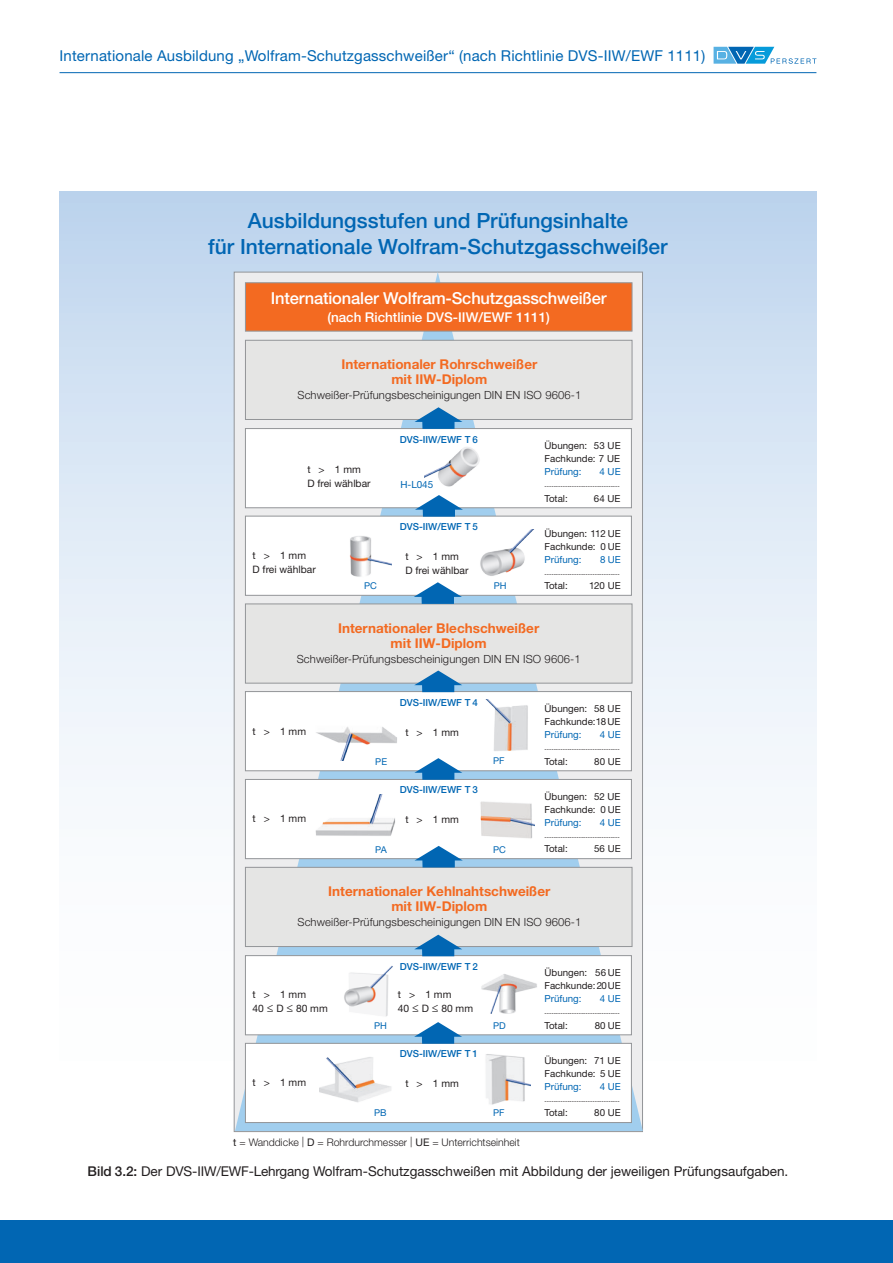
<style>
.page{position:relative;width:893px;height:1263px;background:#fff}
.page>*{position:absolute;margin:0;border:0;box-sizing:border-box;transform-origin:0 0}
.t1{font:500 21px/25.5px "Helvetica Neue LT Std";color:#0166b3;text-align:center}
.t2{font:500 16.5px "Helvetica Neue LT Std";letter-spacing:-.01em;color:#fff}
.t3{font:15px "Helvetica Neue LT Std";letter-spacing:.01em;color:#0166b3}
.t4{font:700 13.5px/14.9px "Helvetica Neue LT Std";color:#f36a21;text-align:center}
.t5{font:13.5px "Helvetica Neue LT Std";color:#231f20}
.t6{font:500 13.5px "Helvetica Neue LT Std";color:#fff}
.t7{font:300 11.25px "Helvetica Neue LT Pro";letter-spacing:.01em;color:#231f20}
.t8{font:300 10.5px "Helvetica Neue LT Pro";color:#231f20}
.t9{font:10.2px/14px "Helvetica Neue LT Std";color:#231f20}
.t10{font:9.9px "Helvetica Neue LT Std";color:#0166b3}
.t11{font:9.75px/13px "Helvetica Neue LT Std";color:#231f20}
.t12{font:500 9.75px "Helvetica Neue LT Std";color:#0166b3}
.t13{font:9.75px "Helvetica Neue LT Std";color:#0166b3}
.t14{font:9.45px "Helvetica Neue LT Std";color:#0166b3}
.t15{font:5.85px "Helvetica Neue LT Std";color:#231f20}
.s1{font-size:12px}
.s2{font-family:"Helvetica Neue LT Std";font-weight:400}
.s3{font-weight:500}
</style>
<div class="page">
<hr style="left:60px;top:72px;width:756px;height:1px;background:#0166b3">
<svg style="left:714px;top:47px;width:102px;height:17px"></svg>
<div style="left:0;top:1220px;width:893px;height:43px;background:#0166b3"></div>
<div style="left:60px;top:191px;width:756px;height:968px;background:linear-gradient(to bottom,#c5d9ef,#fff)"></div>
<svg style="left:235px;top:272px;width:408px;height:859px;background:#d4e0ea"></svg>
<div style="left:245px;top:282px;width:387px;height:49px;background:#f36a21;border:1px solid #939598"></div>
<div style="left:245px;top:340px;width:387px;height:80px;background:#e5e5e4;border:1px solid #939598"></div>
<div style="left:245px;top:428px;width:387px;height:80px;background:#fff;border:1px solid #939598"></div>
<svg style="left:415px;top:407px;width:47px;height:22px"></svg>
<div style="left:245px;top:516px;width:387px;height:80px;background:#fff;border:1px solid #939598"></div>
<svg style="left:415px;top:495px;width:48px;height:22px"></svg>
<div style="left:245px;top:604px;width:387px;height:79px;background:#e5e5e4;border:1px solid #939598"></div>
<svg style="left:414px;top:582px;width:48px;height:22px"></svg>
<div style="left:245px;top:691px;width:387px;height:80px;background:#fff;border:1px solid #939598"></div>
<svg style="left:414px;top:670px;width:48px;height:22px"></svg>
<div style="left:245px;top:779px;width:387px;height:80px;background:#fff;border:1px solid #939598"></div>
<svg style="left:414px;top:758px;width:48px;height:22px"></svg>
<div style="left:245px;top:867px;width:387px;height:80px;background:#e5e5e4;border:1px solid #939598"></div>
<svg style="left:415px;top:846px;width:48px;height:21px"></svg>
<div style="left:245px;top:955px;width:387px;height:80px;background:#fff;border:1px solid #939598"></div>
<svg style="left:414px;top:935px;width:48px;height:21px"></svg>
<div style="left:245px;top:1043px;width:387px;height:80px;background:#fff;border:1px solid #939598"></div>
<svg style="left:414px;top:1022px;width:48px;height:22px"></svg>
<img style="left:480px;top:801px;width:55px;height:38px">
<img style="left:316px;top:727px;width:81px;height:34px">
<img style="left:315px;top:794px;width:80px;height:42px">
<img style="left:481px;top:974px;width:56px;height:40px">
<img style="left:486px;top:1054px;width:44px;height:51px">
<img style="left:319px;top:1057px;width:72px;height:46px">
<img style="left:350px;top:536px;width:41px;height:41px">
<img style="left:480px;top:529px;width:54px;height:47px">
<img style="left:425px;top:447px;width:55px;height:40px">
<img style="left:486px;top:700px;width:42px;height:51px">
<img style="left:344px;top:966px;width:49px;height:51px">
<h3 class="t3" style="left:60px;top:46px;width:647px">Internationale Ausbildung „Wolfram-Schutzgasschweißer“ (nach Richtlinie DVS-IIW/EWF 1111)</h3>
<h1 class="t1" style="left:208px;top:208px;width:461px">Ausbildungsstufen und Prüfungsinhalte<br>für Internationale Wolfram-Schutzgasschweißer</h1>
<h2 class="t2" style="left:271px;top:289px;width:337px">Internationaler Wolfram-Schutzgasschweißer</h2>
<h3 class="t6" style="left:328px;top:309px;width:224px">(nach Richtlinie DVS-IIW/EWF 1111)</h3>
<h3 class="t4" style="left:341px;top:357px;width:197px">Internationaler Rohrschweißer mit IIW-Diplom</h3>
<p class="t7" style="left:297px;top:388px;width:285px">Schweißer-Prüfungsbescheinigungen DIN EN ISO 9606-1</p>
<p class="t11" style="left:544px;top:439px;width:78px">Übungen: 53 UE<br>Fachkunde: 7 UE</p>
<p class="t13" style="left:544px;top:466px;width:38px">Prüfung:</p>
<p class="t13" style="left:599px;top:466px;width:23px">4 UE</p>
<p class="t15" style="left:544px;top:483px;width:77px">---------------------------------</p>
<p class="t11" style="left:544px;top:491px;width:25px">Total:</p>
<p class="t11" style="left:594px;top:491px;width:28px">64 UE</p>
<p class="t12" style="left:400px;top:433px;width:80px">DVS-IIW/EWF T 6</p>
<p class="t9" style="left:307px;top:463px;width:65px">t &gt; 1 mm<br>D frei wählbar</p>
<p class="t10" style="left:400px;top:479px;width:34px">H-L045</p>
<p class="t12" style="left:400px;top:521px;width:80px">DVS-IIW/EWF T 5</p>
<p class="t9" style="left:253px;top:548px;width:65px">t &gt; 1 mm<br>D frei wählbar</p>
<p class="t9" style="left:405px;top:549px;width:65px">t &gt; 1 mm<br>D frei wählbar</p>
<p class="t14" style="left:364px;top:580px;width:14px">PC</p>
<p class="t14" style="left:494px;top:580px;width:14px">PH</p>
<p class="t11" style="left:544px;top:527px;width:78px">Übungen: 112 UE<br>Fachkunde: 0 UE</p>
<p class="t13" style="left:544px;top:553px;width:38px">Prüfung:</p>
<p class="t13" style="left:600px;top:553px;width:22px">8 UE</p>
<p class="t15" style="left:544px;top:570px;width:77px">---------------------------------</p>
<p class="t11" style="left:544px;top:579px;width:25px">Total:</p>
<p class="t11" style="left:589px;top:579px;width:33px">120 UE</p>
<h3 class="t4" style="left:338px;top:620px;width:203px">Internationaler Blechschweißer mit IIW-Diplom</h3>
<p class="t7" style="left:297px;top:652px;width:285px">Schweißer-Prüfungsbescheinigungen DIN EN ISO 9606-1</p>
<p class="t11" style="left:544px;top:702px;width:78px">Übungen: 58 UE<br>Fachkunde: 18 UE</p>
<p class="t13" style="left:544px;top:729px;width:38px">Prüfung:</p>
<p class="t13" style="left:600px;top:729px;width:23px">4 UE</p>
<p class="t15" style="left:544px;top:746px;width:77px">---------------------------------</p>
<p class="t11" style="left:544px;top:754px;width:25px">Total:</p>
<p class="t11" style="left:594px;top:754px;width:28px">80 UE</p>
<p class="t12" style="left:400px;top:696px;width:80px">DVS-IIW/EWF T 4</p>
<p class="t9" style="left:253px;top:724px;width:55px">t &gt; 1 mm</p>
<p class="t9" style="left:405px;top:725px;width:55px">t &gt; 1 mm</p>
<p class="t14" style="left:493px;top:755px;width:13px">PF</p>
<p class="t14" style="left:375px;top:756px;width:13px">PE</p>
<p class="t9" style="left:253px;top:812px;width:55px">t &gt; 1 mm</p>
<p class="t12" style="left:400px;top:784px;width:80px">DVS-IIW/EWF T 3</p>
<p class="t9" style="left:405px;top:812px;width:55px">t &gt; 1 mm</p>
<p class="t14" style="left:375px;top:844px;width:13px">PA</p>
<p class="t14" style="left:493px;top:844px;width:14px">PC</p>
<p class="t11" style="left:544px;top:790px;width:78px">Übungen: 52 UE<br>Fachkunde: 0 UE</p>
<p class="t13" style="left:544px;top:817px;width:38px">Prüfung:</p>
<p class="t13" style="left:600px;top:817px;width:23px">4 UE</p>
<p class="t15" style="left:544px;top:833px;width:77px">---------------------------------</p>
<p class="t11" style="left:544px;top:842px;width:25px">Total:</p>
<p class="t11" style="left:594px;top:842px;width:28px">56 UE</p>
<h3 class="t4" style="left:328px;top:884px;width:224px">Internationaler Kehlnahtschweißer mit IIW-Diplom</h3>
<p class="t7" style="left:297px;top:915px;width:285px">Schweißer-Prüfungsbescheinigungen DIN EN ISO 9606-1</p>
<p class="t11" style="left:544px;top:966px;width:78px">Übungen: 56 UE<br>Fachkunde:20UE</p>
<p class="t13" style="left:544px;top:993px;width:38px">Prüfung:</p>
<p class="t13" style="left:600px;top:993px;width:23px">4 UE</p>
<p class="t15" style="left:544px;top:1010px;width:77px">---------------------------------</p>
<p class="t11" style="left:544px;top:1018px;width:25px">Total:</p>
<p class="t11" style="left:595px;top:1018px;width:27px">80 UE</p>
<p class="t12" style="left:400px;top:960px;width:80px">DVS-IIW/EWF T 2</p>
<p class="t9" style="left:253px;top:987px;width:77px">t &gt; 1 mm<br>40 <span class="s1">≤</span> D <span class="s1">≤</span> 80 mm</p>
<p class="t9" style="left:398px;top:988px;width:77px">t &gt; 1 mm<br>40 <span class="s1">≤</span> D <span class="s1">≤</span> 80 mm</p>
<p class="t14" style="left:374px;top:1020px;width:14px">PH</p>
<p class="t14" style="left:493px;top:1020px;width:14px">PD</p>
<p class="t9" style="left:253px;top:1075px;width:55px">t &gt; 1 mm</p>
<p class="t12" style="left:400px;top:1048px;width:80px">DVS-IIW/EWF T 1</p>
<p class="t9" style="left:405px;top:1076px;width:55px">t &gt; 1 mm</p>
<p class="t14" style="left:374px;top:1106px;width:14px">PB</p>
<p class="t14" style="left:493px;top:1106px;width:13px">PF</p>
<p class="t8" style="left:233px;top:1136px;width:288px"><span class="s2">t</span> = Wanddicke | <span class="s2">D</span> = Rohrdurchmesser | <span class="s2">UE</span> = Unterrichtseinheit</p>
<p class="t11" style="left:544px;top:1054px;width:78px">Übungen: 71 UE<br>Fachkunde: 5 UE</p>
<p class="t13" style="left:544px;top:1081px;width:38px">Prüfung:</p>
<p class="t13" style="left:600px;top:1081px;width:23px">4 UE</p>
<p class="t15" style="left:544px;top:1097px;width:77px">---------------------------------</p>
<p class="t11" style="left:544px;top:1106px;width:25px">Total:</p>
<p class="t11" style="left:594px;top:1106px;width:28px">80 UE</p>
<h3 class="t5" style="left:88px;top:1163px;width:702px"><span class="s3">Bild 3.2:</span> Der DVS-IIW/EWF-Lehrgang Wolfram-Schutzgasschweißen mit Abbildung der jeweiligen Prüfungsaufgaben.</h3>
</div>
